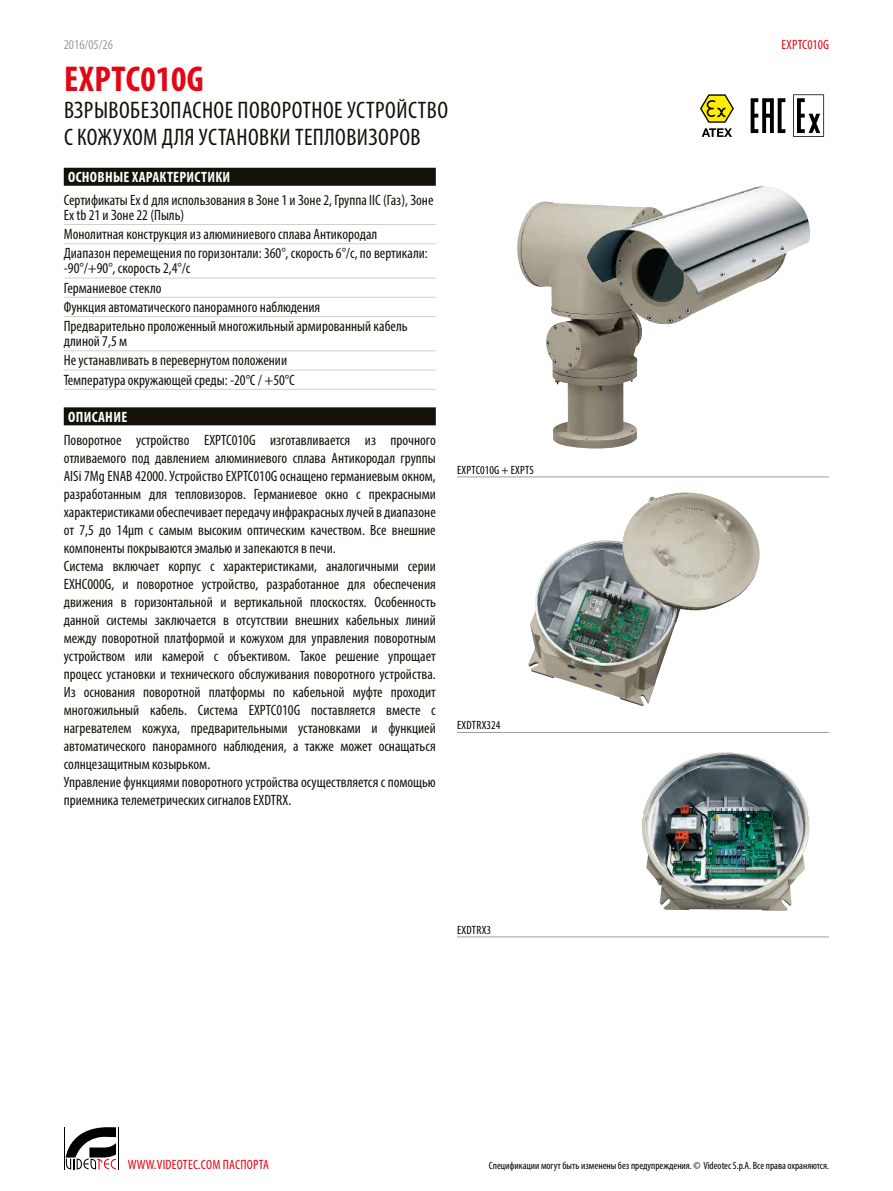
<style>
.page{position:relative;width:893px;height:1191px;background:#fff}
.page>*{position:absolute;margin:0;border:0;box-sizing:border-box;transform-origin:0 0}
.t1{font:700 condensed 36px "Myriad Pro";letter-spacing:.01em;color:#e30613}
.t2{font:condensed 24px/27px "Myriad Pro";letter-spacing:.02em;color:#131108}
.t3{font:condensed 15px/18px "Myriad Pro";color:#131108}
.t4{font:700 condensed 15px "Myriad Pro";letter-spacing:.02em;color:#fdfdfd}
.t5{font:condensed 13.5px "Myriad Pro";letter-spacing:.02em;color:#e30613}
.t6{font:condensed 13.5px "Myriad Pro";color:#9d9d9c}
.t7{font:condensed 12px "Myriad Pro";letter-spacing:.02em;color:#000}
.t8{font:condensed 10.5px "Myriad Pro";color:#000}
</style>
<div class="page">
<hr style="left:64px;top:1127px;width:1px;height:42px;background:#000">
<hr style="left:118px;top:1127px;width:1px;height:42px;background:#000">
<svg style="left:66px;top:1127px;width:50px;height:42px"></svg>
<svg style="left:700px;top:94px;width:34px;height:43px"></svg>
<svg style="left:793px;top:94px;width:31px;height:43px"></svg>
<svg style="left:751px;top:98px;width:34px;height:35px"></svg>
<div style="left:64px;top:168px;width:372px;height:18px;background:#131108"></div>
<hr style="left:64px;top:224px;width:372px;height:1px;background:#d0d0d0">
<hr style="left:64px;top:243px;width:372px;height:1px;background:#d0d0d0">
<hr style="left:64px;top:278px;width:372px;height:1px;background:#d0d0d0">
<hr style="left:64px;top:297px;width:372px;height:1px;background:#d0d0d0">
<hr style="left:64px;top:316px;width:372px;height:1px;background:#d0d0d0">
<hr style="left:64px;top:350px;width:372px;height:1px;background:#d0d0d0">
<hr style="left:64px;top:370px;width:372px;height:1px;background:#d0d0d0">
<hr style="left:64px;top:389px;width:372px;height:1px;background:#d0d0d0">
<div style="left:64px;top:407px;width:372px;height:18px;background:#131108"></div>
<img style="left:517px;top:186px;width:293px;height:262px">
<hr style="left:457px;top:476px;width:372px;height:1px;background:#9d9d9c">
<img style="left:528px;top:492px;width:232px;height:214px">
<hr style="left:457px;top:732px;width:372px;height:1px;background:#9d9d9c">
<img style="left:642px;top:752px;width:168px;height:158px">
<hr style="left:457px;top:936px;width:372px;height:1px;background:#9d9d9c">
<p class="t6" style="left:64px;top:37px;width:51px">2016/05/26</p>
<p class="t5" style="left:781px;top:37px;width:49px">EXPTC010G</p>
<h1 class="t1" style="left:64px;top:56px;width:141px">EXPTC010G</h1>
<h2 class="t2" style="left:64px;top:96px;width:385px">ВЗРЫВОБЕЗОПАСНОЕ ПОВОРОТНОЕ УСТРОЙСТВО<br>С КОЖУХОМ ДЛЯ УСТАНОВКИ ТЕПЛОВИЗОРОВ</h2>
<p class="t4" style="left:68px;top:168px;width:163px">ОСНОВНЫЕ ХАРАКТЕРИСТИКИ</p>
<p class="t3" style="left:64px;top:192px;width:371px;line-height:15px">Сертификаты Ex d для использования в Зоне 1 и Зоне 2, Группа IIC (Газ), Зоне<br>Ex tb 21 и Зоне 22 (Пыль)</p>
<p class="t3" style="left:64px;top:224px;width:365px;line-height:19.2px">Монолитная конструкция из алюминиевого сплава Антикородал<br>Диапазон перемещения по горизонтали: 360°, скорость 6°/с, по вертикали:</p>
<p class="t3" style="left:64px;top:259px;width:345px;line-height:19.2px">-90°/+90°, скорость 2,4°/с<br>Германиевое стекло<br>Функция автоматического панорамного наблюдения<br>Предварительно проложенный многожильный армированный кабель</p>
<p class="t3" style="left:64px;top:331px;width:232px;line-height:19.2px">длиной 7,5 м<br>Не устанавливать в перевернутом положении<br>Температура окружающей среды: -20°C / +50°C</p>
<p class="t4" style="left:68px;top:407px;width:61px">ОПИСАНИЕ</p>
<p class="t3" style="left:64px;top:431px;width:374px">Поворотное устройство EXPTC010G изготавливается из прочного отливаемого под давлением алюминиевого сплава Антикородал группы AISi 7Mg ENAB 42000. Устройство EXPTC010G оснащено германиевым окном, разработанным для тепловизоров. Германиевое окно с прекрасными характеристиками обеспечивает передачу инфракрасных лучей в диапазоне от 7,5 до 14μm с самым высоким оптическим качеством. Все внешние компоненты покрываются эмалью и запекаются в печи.<br>Система включает корпус с характеристиками, аналогичными серии EXHC000G, и поворотное устройство, разработанное для обеспечения движения в горизонтальной и вертикальной плоскостях. Особенность данной системы заключается в отсутствии внешних кабельных линий между поворотной платформой и кожухом для управления поворотным устройством или камерой с объективом. Такое решение упрощает процесс установки и технического обслуживания поворотного устройства.<br>Из основания поворотной платформы по кабельной муфте проходит многожильный кабель. Система EXPTC010G поставляется вместе с нагревателем кожуха, предварительными установками и функцией автоматического панорамного наблюдения, а также может оснащаться солнцезащитным козырьком.<br>Управление функциями поворотного устройства осуществляется с помощью приемника телеметрических сигналов EXDTRX.</p>
<p class="t7" style="left:457px;top:462px;width:78px">EXPTC010G + EXPTS</p>
<p class="t7" style="left:457px;top:718px;width:45px">EXDTRX324</p>
<p class="t7" style="left:457px;top:922px;width:35px">EXDTRX3</p>
<p class="t5" style="left:128px;top:1156px;width:143px">WWW.VIDEOTEC.COM ПАСПОРТА</p>
<p class="t8" style="left:489px;top:1159px;width:342px">Спецификации могут быть изменены без предупреждения. © Videotec S.p.A. Все права охраняются.</p>
</div>
